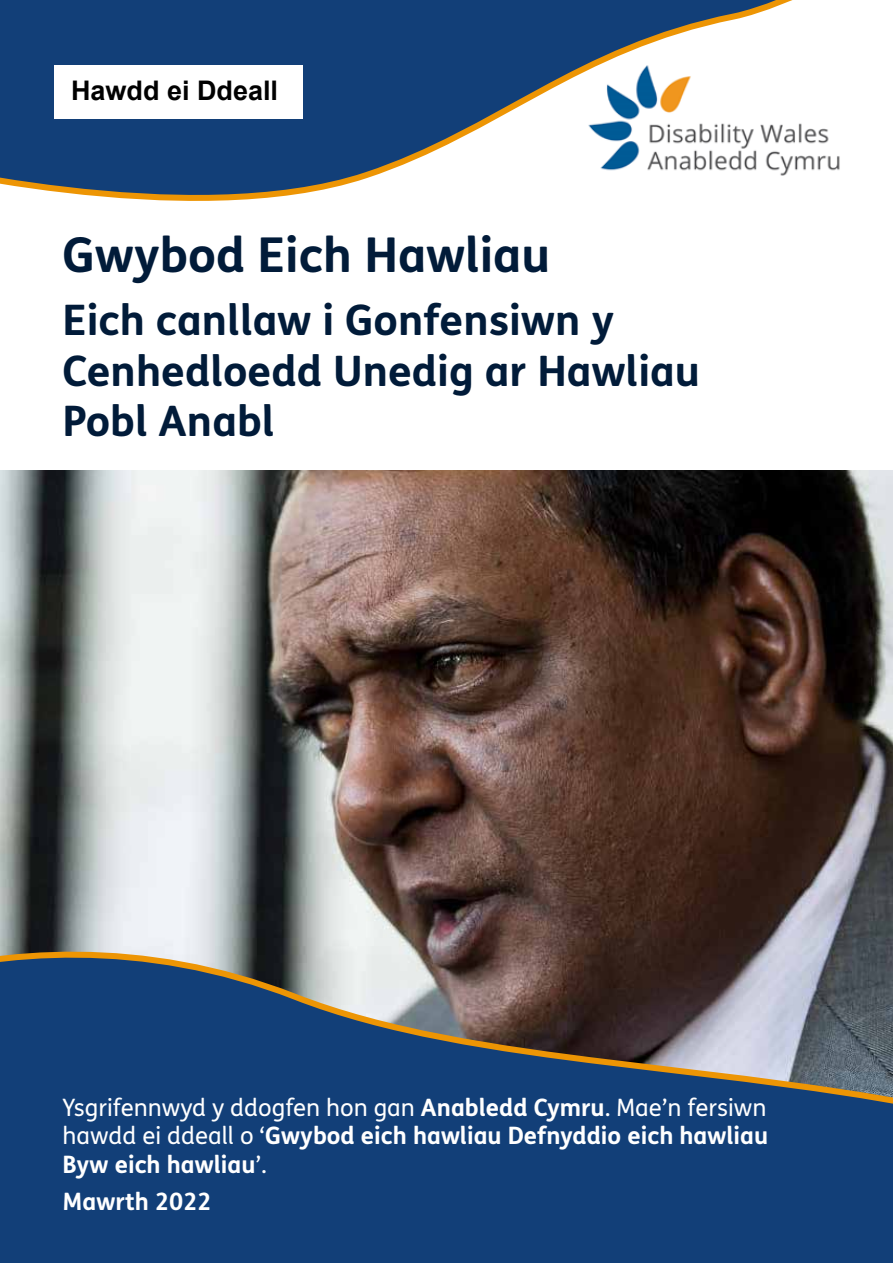
<style>
.page{position:relative;width:893px;height:1263px;background:#fff}
.page>*{position:absolute;margin:0;border:0;box-sizing:border-box;transform-origin:0 0}
.t1{font:700 48px "FS Me Pro";color:#011b39}
.t2{font:700 42px/50.4px "FS Me Pro";color:#011b39}
.t3{font:700 27px "Arial";color:#000}
.t4{font:700 24px/28.8px "FS Me Pro";color:#fff;text-align:justify}
.s1{font-weight:400}
</style>
<div class="page">
<img style="left:0;top:471px;width:893px;height:406px">
<svg style="left:0;top:0;width:793px;height:201px"></svg>
<svg style="left:574px;top:59px;width:219px;height:124px"></svg>
<img style="left:582px;top:62px;width:258px;height:117px">
<div style="left:54px;top:65px;width:248px;height:53px;background:#fff"></div>
<svg style="left:0;top:877px;width:893px;height:386px;background:#3c5374"></svg>
<p class="t3" style="left:71px;top:71px;width:209px">Hawdd ei Ddeall</p>
<h1 class="t1" style="left:63px;top:218px;width:489px">Gwybod Eich Hawliau</h1>
<h1 class="t2" style="left:63px;top:293px;width:639px">Eich canllaw i Gonfensiwn y<br>Cenhedloedd Unedig ar Hawliau<br>Pobl Anabl</h1>
<p class="t4" style="left:63px;top:1091px;width:707px"><span class="s1">Ysgrifennwyd y ddogfen hon gan</span> Anabledd Cymru<span class="s1">. Mae’n fersiwn hawdd ei ddeall o ‘</span>Gwybod eich hawliau Defnyddio eich hawliau Byw eich hawliau<span class="s1">’.</span></p>
<p class="t4" style="left:63px;top:1186px;width:151px">Mawrth 2022</p>
</div>
